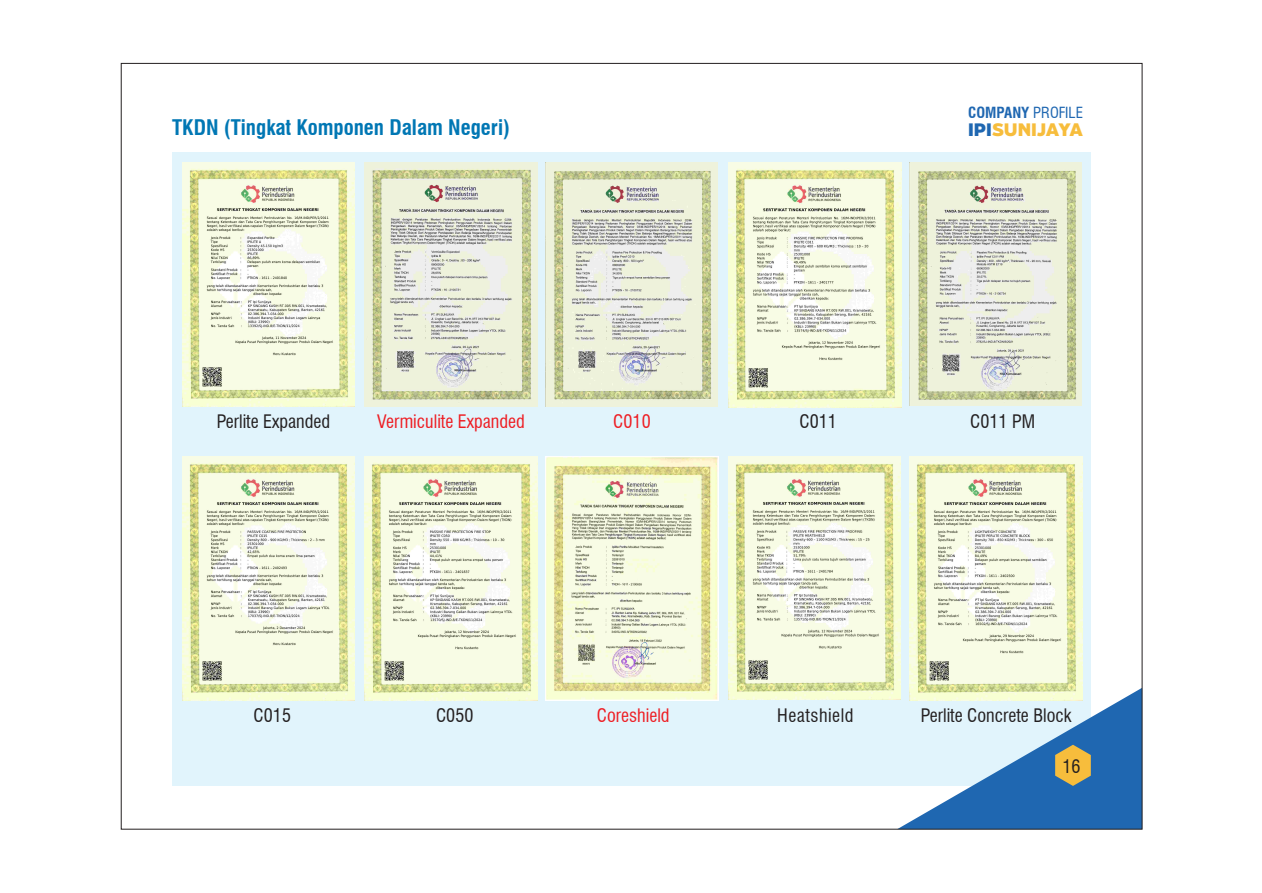
<style>
.page{position:relative;width:1262px;height:893px;background:#fff}
.page>*{position:absolute;margin:0;border:0;box-sizing:border-box;transform-origin:0 0}
.t1{font:700 condensed 21px "Swiss 721 BT";color:#0077b4}
.t2{font:condensed 18.15px "Swiss 721 BT";color:#231f20}
.t3{font:condensed 18.15px "Swiss 721 BT";color:#ee1d23}
.t4{font:condensed 18.15px "Swiss 721 BT";letter-spacing:.03em;color:#231f20}
.t5{font:18px "Kepler 296";color:#f7bd3c}
.t6{font:condensed 18px "Swiss 721 BT";color:#231f20}
.t7{font:700 condensed 15px "Swiss 721 BT";color:#1f67b1}
.s1{font-weight:400}
.s2{color:#1f67b1}
</style>
<div class="page">
<div style="left:172px;top:153px;width:918px;height:632px;background:#e1f4fc"></div>
<img style="left:546px;top:456px;width:172px;height:244px">
<img style="left:182px;top:163px;width:173px;height:244px">
<img style="left:546px;top:163px;width:171px;height:243px">
<img style="left:728px;top:163px;width:173px;height:244px">
<img style="left:909px;top:163px;width:172px;height:242px">
<img style="left:364px;top:456px;width:173px;height:244px">
<svg style="left:897px;top:687px;width:245px;height:142px"></svg>
<img style="left:182px;top:456px;width:173px;height:244px">
<img style="left:909px;top:456px;width:173px;height:244px">
<img style="left:728px;top:456px;width:172px;height:244px">
<img style="left:364px;top:163px;width:173px;height:244px">
<p class="t7" style="left:968px;top:104px;width:116px">COMPANY <span class="s1">PROFILE</span></p>
<p class="t1" style="left:172px;top:115px;width:339px">TKDN (Tingkat Komponen Dalam Negeri)</p>
<p class="t5" style="left:968px;top:117px;width:116px"><span class="s2">IPI</span>SUNIJAYA</p>
<p class="t2" style="left:217px;top:411px;width:115px">Perlite Expanded</p>
<p class="t3" style="left:613px;top:411px;width:39px">C010</p>
<p class="t2" style="left:799px;top:411px;width:39px">C011</p>
<p class="t2" style="left:970px;top:411px;width:66px">C011 PM</p>
<p class="t3" style="left:377px;top:411px;width:149px">Vermiculite Expanded</p>
<p class="t2" style="left:254px;top:704px;width:39px">C015</p>
<p class="t4" style="left:777px;top:704px;width:78px">Heatshield</p>
<p class="t2" style="left:920px;top:704px;width:152px">Perlite Concrete Block</p>
<p class="t2" style="left:436px;top:704px;width:39px">C050</p>
<p class="t3" style="left:597px;top:704px;width:74px">Coreshield</p>
<p class="t6" style="left:1062px;top:755px;width:19px">16</p>
</div>
